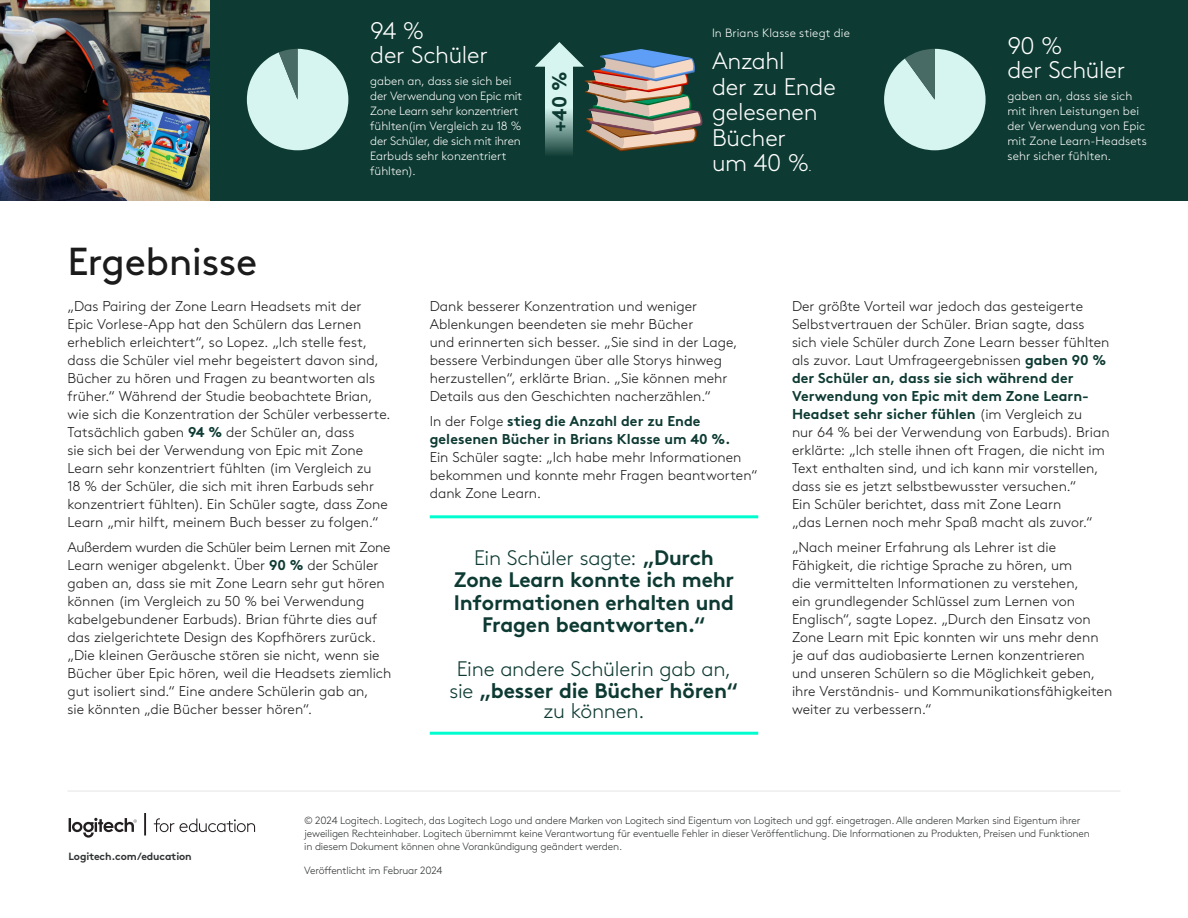
<style>
.page{position:relative;width:1188px;height:918px;background:#fff}
.page>*{position:absolute;margin:0;border:0;box-sizing:border-box;transform-origin:0 0}
.t1{font:142.35px "Chartwell Pies";color:#d6f5f0}
.Headline{font:39px "Brown Pro";letter-spacing:-.01em;color:#1b1b1b}
.Headline-2{font:300 24px/25.5px "Brown Pro";letter-spacing:-.01em;color:#fff}
.Headline-3{font:700 21px/22.5px "Brown Pro";letter-spacing:-.01em;color:#0d3a32;text-align:center}
.Headline-4{font:300 21px/22.5px "Brown Pro";letter-spacing:-.01em;color:#0d3a32;text-align:center}
.Headline-5{font:700 20.25px "Brown Pro";color:#0d3a32}
.Headline-6{font:300 14.25px/18px "Brown Pro";color:#1b1b1b}
.Headline-7{font:300 12px/15px "Brown Pro";color:#fff}
.Body_Small{font:300 10.5px/12.6px "Brown Pro";letter-spacing:-.015em;color:#2f3132}
.Body_Small-2{font:700 10.5px "Brown Pro";letter-spacing:-.015em;color:#2f3132}
.s1{font-size:12px}
.s2{color:#496b65}
.s3{font-weight:700;color:#0d3a32}
.s4{font-weight:300}
.s5{font-weight:700}
</style>
<div class="page">
<div style="left:0;top:0;width:1188px;height:200px;background:#0d3a32"></div>
<hr style="left:68px;top:790px;width:1052px;height:2px;background:#eee">
<svg style="left:69px;top:818px;width:68px;height:20px"></svg>
<svg style="left:154px;top:818px;width:101px;height:14px"></svg>
<hr style="left:144px;top:813px;width:2px;height:23px;background:#231f20">
<hr style="left:430px;top:515px;width:328px;height:3px;background:#00fdcf">
<hr style="left:430px;top:732px;width:328px;height:3px;background:#00fdcf">
<img style="left:0;top:0;width:210px;height:200px">
<div style="left:546px;top:64px;width:27px;height:94px;background:#19453d"></div>
<svg style="left:535px;top:42px;width:168px;height:109px"></svg>
<p class="Headline-2" style="left:370px;top:17px;width:119px;line-height:24px">94 %<br>der Schüler</p>
<p class="Headline-7" style="left:370px;top:72px;width:154px">gaben an, dass sie sich bei der Verwendung von Epic mit<br>Zone Learn sehr konzentriert fühlten(im Vergleich zu 18 % der Schüler, die sich mit ihren<br>Earbuds sehr konzentriert fühlten).</p>
<p class="Headline-7" style="left:712px;top:24px;width:140px">In Brians Klasse stiegt die</p>
<p class="Headline-2" style="left:712px;top:46px;width:125px">Anzahl<br>der zu Ende gelesenen<br>Bücher<br>um 40 %<span class="s1">.</span></p>
<p class="t1" style="left:240px;top:12px;width:194px">94<span class="s2">6</span></p>
<p class="t1" style="left:877px;top:12px;width:205px">90<span class="s2">10</span></p>
<p class="Headline-5" style="left:543px;top:132px;width:62px;rotate:-90deg">+40 %</p>
<p class="Headline-2" style="left:1007px;top:32px;width:119px;line-height:24px">90 %<br>der Schüler</p>
<p class="Headline-7" style="left:1007px;top:87px;width:141px">gaben an, dass sie sich mit ihren Leistungen bei der Verwendung von Epic mit Zone Learn-Headsets sehr sicher fühlten.</p>
<p class="Headline" style="left:68px;top:232px;width:191px">Ergebnisse</p>
<p class="Headline-6" style="left:68px;top:296px;width:325px">„Das Pairing der Zone Learn Headsets mit der Epic Vorlese-App hat den Schülern das Lernen erheblich erleichtert“, so Lopez. „Ich stelle fest, dass die Schüler viel mehr begeistert davon sind, Bücher zu hören und Fragen zu beantworten als früher.“ Während der Studie beobachtete Brian, wie sich die Konzentration der Schüler verbesserte.<br>Tatsächlich gaben <span class="s3">94 %</span> der Schüler an, dass<br>sie sich bei der Verwendung von Epic mit Zone Learn sehr konzentriert fühlten (im Vergleich zu<br>18 % der Schüler, die sich mit ihren Earbuds sehr konzentriert fühlten). Ein Schüler sagte, dass Zone Learn „mir hilft, meinem Buch besser zu folgen.“</p>
<p class="Headline-6" style="left:68px;top:537px;width:325px">Außerdem wurden die Schüler beim Lernen mit Zone Learn weniger abgelenkt. Über <span class="s3">90 %</span> der Schüler gaben an, dass sie mit Zone Learn sehr gut hören können (im Vergleich zu 50 % bei Verwendung kabelgebundener Earbuds). Brian führte dies auf das zielgerichtete Design des Kopfhörers zurück. „Die kleinen Geräusche stören sie nicht, wenn sie Bücher über Epic hören, weil die Headsets ziemlich gut isoliert sind.“ Eine andere Schülerin gab an,<br>sie könnten „die Bücher besser hören“.</p>
<p class="Headline-6" style="left:430px;top:296px;width:309px">Dank besserer Konzentration und weniger Ablenkungen beendeten sie mehr Bücher<br>und erinnerten sich besser. „Sie sind in der Lage, bessere Verbindungen über alle Storys hinweg herzustellen“, erklärte Brian. „Sie können mehr Details aus den Geschichten nacherzählen.“</p>
<p class="Headline-6" style="left:430px;top:411px;width:329px">In der Folge <span class="s3">stieg die Anzahl der zu Ende gelesenen Bücher in Brians Klasse um 40 %.<br></span>Ein Schüler sagte: „Ich habe mehr Informationen bekommen und konnte mehr Fragen beantworten“ dank Zone Learn.</p>
<p class="Headline-3" style="left:454px;top:544px;width:282px"><span class="s4">Ein Schüler sagte:</span> „Durch<br>Zone Learn konnte ich mehr<br>Informationen erhalten und<br>Fragen beantworten.“</p>
<p class="Headline-4" style="left:450px;top:656px;width:290px">Eine andere Schülerin gab an, sie <span class="s5">„besser die Bücher hören“</span></p>
<p class="Headline-4" style="left:544px;top:698px;width:102px">zu können.</p>
<p class="Headline-6" style="left:792px;top:296px;width:319px">Der größte Vorteil war jedoch das gesteigerte Selbstvertrauen der Schüler. Brian sagte, dass sich viele Schüler durch Zone Learn besser fühlten als zuvor. Laut Umfrageergebnissen <span class="s3">gaben 90 % der Schüler an, dass sie sich während der Verwendung von Epic mit dem Zone Learn-Headset sehr sicher fühlen</span> (im Vergleich zu<br>nur 64 % bei der Verwendung von Earbuds). Brian erklärte: „Ich stelle ihnen oft Fragen, die nicht im Text enthalten sind, und ich kann mir vorstellen, dass sie es jetzt selbstbewusster versuchen.“<br>Ein Schüler berichtet, dass mit Zone Learn<br>„das Lernen noch mehr Spaß macht als zuvor.“</p>
<p class="Headline-6" style="left:792px;top:537px;width:322px">„Nach meiner Erfahrung als Lehrer ist die Fähigkeit, die richtige Sprache zu hören, um<br>die vermittelten Informationen zu verstehen,<br>ein grundlegender Schlüssel zum Lernen von Englisch“, sagte Lopez. „Durch den Einsatz von Zone Learn mit Epic konnten wir uns mehr denn je auf das audiobasierte Lernen konzentrieren und unseren Schülern so die Möglichkeit geben, ihre Verständnis- und Kommunikationsfähigkeiten weiter zu verbessern.“</p>
<p class="Body_Small-2" style="left:69px;top:848px;width:125px">Logitech.com/education</p>
<p class="Body_Small" style="left:304px;top:814px;width:787px">© 2024 Logitech. Logitech, das Logitech Logo und andere Marken von Logitech sind Eigentum von Logitech und ggf. eingetragen. Alle anderen Marken sind Eigentum ihrer jeweiligen Rechteinhaber. Logitech übernimmt keine Verantwortung für eventuelle Fehler in dieser Veröffentlichung. Die Informationen zu Produkten, Preisen und Funktionen in diesem Dokument können ohne Vorankündigung geändert werden.</p>
<p class="Body_Small" style="left:304px;top:864px;width:140px">Veröffentlicht im Februar 2024</p>
</div>
